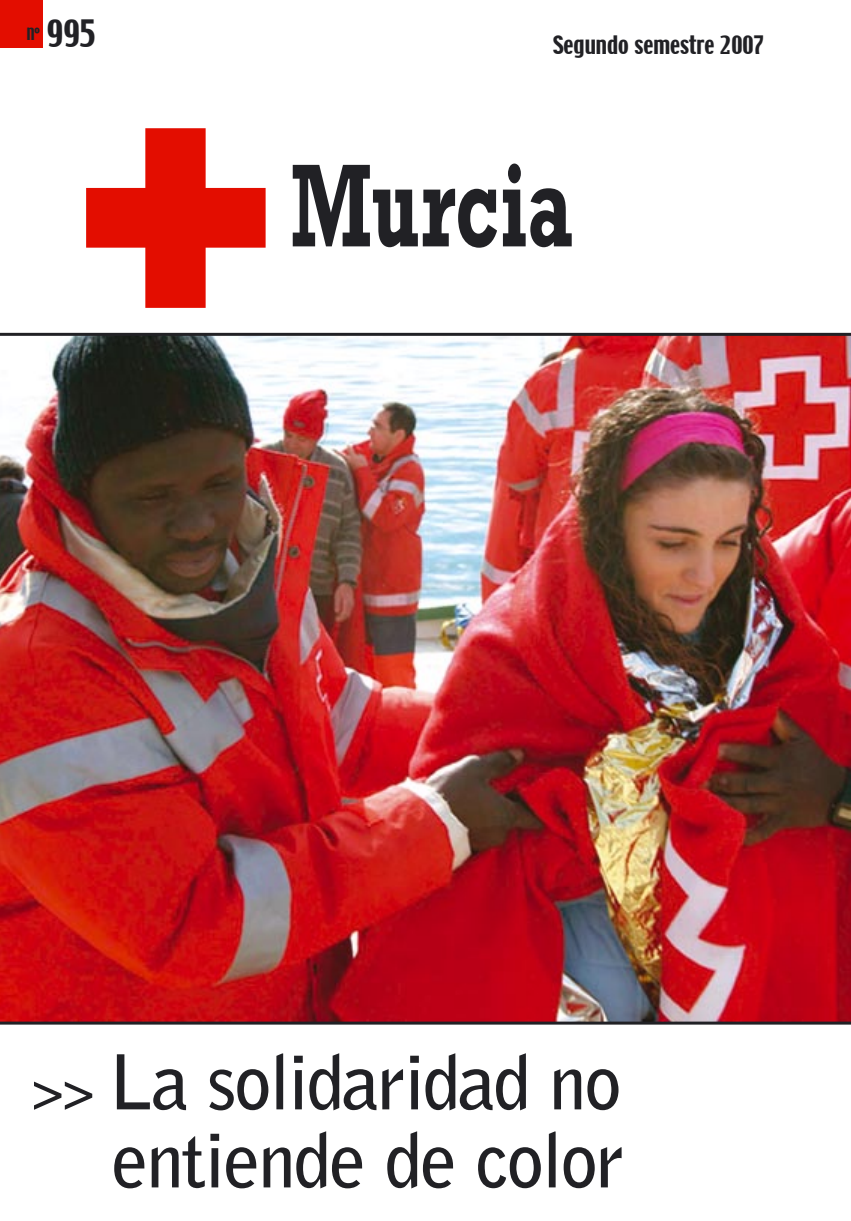
<style>
.page{position:relative;width:851px;height:1221px;background:#fff}
.page>*{position:absolute;margin:0;border:0;box-sizing:border-box;transform-origin:0 0}
.t1{font:700 120px "Rockwell";color:#212125;scale:.65 1}
.t2{font:700 75px/78px "Bell Gothic";letter-spacing:-.03em;color:#212125;text-align:right}
.t3{font:33.45px "Techno";color:#212125}
.t4{font:22.5px "Techno";color:#212125}
.t5{font:15px "Techno";color:#212125}
.s1{color:#e30d00}
.s2{font-size:54px}
</style>
<div class="page">
<img style="left:0;top:336px;width:850px;height:685px">
<div style="left:0;top:0;width:43px;height:48px;background:#e30d00"></div>
<hr style="left:0;top:1021px;width:850px;height:3px;background:#212125">
<hr style="left:0;top:333px;width:850px;height:3px;background:#212125">
<p class="t5" style="left:26px;top:24px;width:15px">Nº</p>
<p class="t3" style="left:47px;top:11px;width:51px">995</p>
<p class="t4" style="left:553px;top:30px;width:213px">Segundo semestre 2007</p>
<h1 class="t1" style="left:77px;top:135px;width:764px"><span class="s1">✚</span>Murcia</h1>
<p class="t2" style="left:32px;top:1043px;width:594px"><span class="s2">&gt;&gt;</span> La solidaridad no entiende de color</p>
</div>
